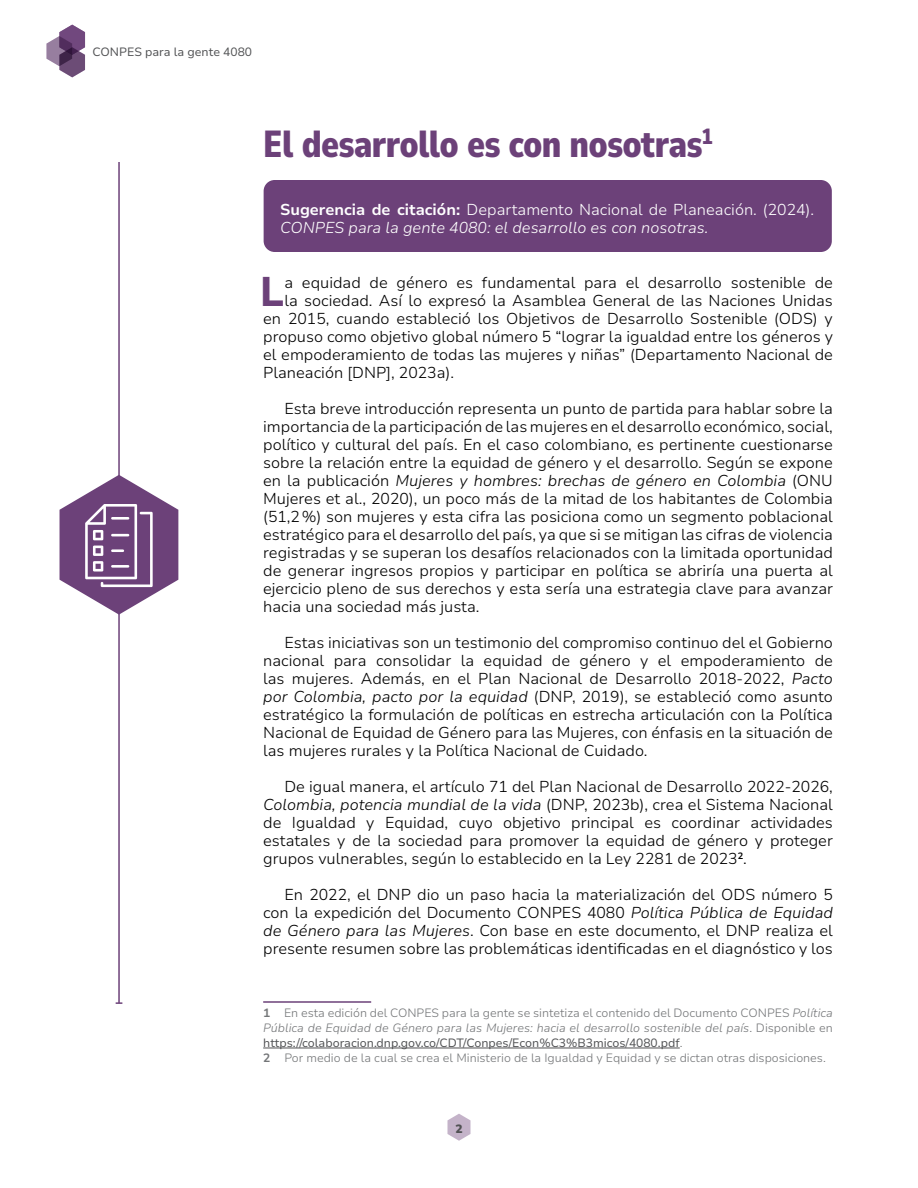
<style>
.page{position:relative;width:918px;height:1188px;background:#fff}
.page>*{position:absolute;margin:0;border:0;box-sizing:border-box;transform-origin:0 0}
.t1{font:800 41.25px "Nunito Sans 10 pt";color:#6c4179}
.t2{font:900 37.5px "Nunito Sans 10 pt Condensed";letter-spacing:-.02em;color:#6c4179}
.t3{font:300 15.75px/18px "Nunito Sans 10 pt";color:#000;text-align:justify}
.t4{font:italic 300 15.75px/18px "Nunito Sans 10 pt";color:#fff}
.t5{font:300 12px/15px "Nunito Sans 10 pt";color:#747678}
.t6{font:12px "Nunito Sans 10 pt";color:#515254}
.t7{font:900 12px "Nunito Sans 10 pt";color:#515254}
.s1{font-weight:700;font-style:normal}
.s2{font-style:normal}
.s3{font-style:italic}
.s4{font-weight:700}
.s5{font-weight:400;color:#515254}
</style>
<div class="page">
<svg style="left:447px;top:1114px;width:24px;height:27px"></svg>
<svg style="left:46px;top:25px;width:39px;height:52px"></svg>
<hr style="left:118px;top:162px;width:2px;height:841px;background:#6c4179">
<svg style="left:116px;top:1002px;width:6px;height:2px"></svg>
<hr style="left:263px;top:1001px;width:108px;height:2px;background:#6c4179">
<hr style="left:263px;top:1048px;width:417px;height:1px;background:#515254">
<svg style="left:60px;top:475px;width:118px;height:140px"></svg>
<div style="left:264px;top:180px;width:568px;height:72px;background:#6c4179;border-radius:11px"></div>
<p class="t6" style="left:93px;top:43px;width:161px">CONPES para la gente 4080</p>
<h2 class="t2" style="left:263px;top:117px;width:451px">El desarrollo es con nosotras<sup>1</sup></h2>
<p class="t4" style="left:280px;top:200px;width:536px"><span class="s1">Sugerencia de citación:</span> <span class="s2">Departamento Nacional de Planeación. (2024).<br></span>CONPES para la gente 4080: el desarrollo es con nosotras.</p>
<h1 class="t1" style="left:260px;top:262px;width:26px">L</h1>
<p class="t3" style="left:284px;top:273px;width:550px">a equidad de género es fundamental para el desarrollo sostenible de</p>
<p class="t3" style="left:284px;top:291px;width:550px">la sociedad. Así lo expresó la Asamblea General de las Naciones Unidas</p>
<p class="t3" style="left:263px;top:309px;width:571px">en 2015, cuando estableció los Objetivos de Desarrollo Sostenible (ODS) y</p>
<p class="t3" style="left:263px;top:327px;width:571px">propuso como objetivo global número 5 “lograr la igualdad entre los géneros y</p>
<p class="t3" style="left:263px;top:345px;width:571px">el empoderamiento de todas las mujeres y niñas” (Departamento Nacional de</p>
<p class="t3" style="left:263px;top:363px;width:192px">Planeación [DNP], 2023a).</p>
<p class="t3" style="left:263px;top:399px;width:571px;text-indent:21px">Esta breve introducción representa un punto de partida para hablar sobre la importancia de la participación de las mujeres en el desarrollo económico, social, político y cultural del país. En el caso colombiano, es pertinente cuestionarse sobre la relación entre la equidad de género y el desarrollo. Según se expone en la publicación <span class="s3">Mujeres y hombres: brechas de género en Colombia</span> (ONU Mujeres et al., 2020), un poco más de la mitad de los habitantes de Colombia (51,2 %) son mujeres y esta cifra las posiciona como un segmento poblacional estratégico para el desarrollo del país, ya que si se mitigan las cifras de violencia registradas y se superan los desafíos relacionados con la limitada oportunidad de generar ingresos propios y participar en política se abriría una puerta al ejercicio pleno de sus derechos y esta sería una estrategia clave para avanzar hacia una sociedad más justa.</p>
<p class="t3" style="left:263px;top:633px;width:571px;text-indent:21px">Estas iniciativas son un testimonio del compromiso continuo del el Gobierno nacional para consolidar la equidad de género y el empoderamiento de las mujeres. Además, en el Plan Nacional de Desarrollo 2018-2022, <span class="s3">Pacto por Colombia, pacto por la equidad</span> (DNP, 2019), se estableció como asunto estratégico la formulación de políticas en estrecha articulación con la Política Nacional de Equidad de Género para las Mujeres, con énfasis en la situación de las mujeres rurales y la Política Nacional de Cuidado.</p>
<p class="t3" style="left:263px;top:777px;width:571px;text-indent:21px">De igual manera, el artículo 71 del Plan Nacional de Desarrollo 2022-2026, <span class="s3">Colombia, potencia mundial de la vida</span> (DNP, 2023b), crea el Sistema Nacional de Igualdad y Equidad, cuyo objetivo principal es coordinar actividades estatales y de la sociedad para promover la equidad de género y proteger grupos vulnerables, según lo establecido en la Ley 2281 de 2023<sup>2</sup>.</p>
<p class="t3" style="left:263px;top:885px;width:571px;text-indent:21px">En 2022, el DNP dio un paso hacia la materialización del ODS número 5 con la expedición del Documento CONPES 4080 <span class="s3">Política Pública de Equidad de Género para las Mujeres</span>. Con base en este documento, el DNP realiza el presente resumen sobre las problemáticas identificadas en el diagnóstico y los</p>
<p class="t5" style="left:263px;top:1005px;width:571px"><span class="s4">1</span> En esta edición del CONPES para la gente se sintetiza el contenido del Documento CONPES <span class="s3">Política Pública de Equidad de Género para las Mujeres: hacia el desarrollo sostenible del país</span>. Disponible en <span class="s5">https://colaboracion.dnp.gov.co/CDT/Conpes/Econ%C3%B3micos/4080.pdf</span>.<br><span class="s4">2</span> Por medio de la cual se crea el Ministerio de la Igualdad y Equidad y se dictan otras disposiciones.</p>
<p class="t7" style="left:455px;top:1120px;width:9px">2</p>
</div>
